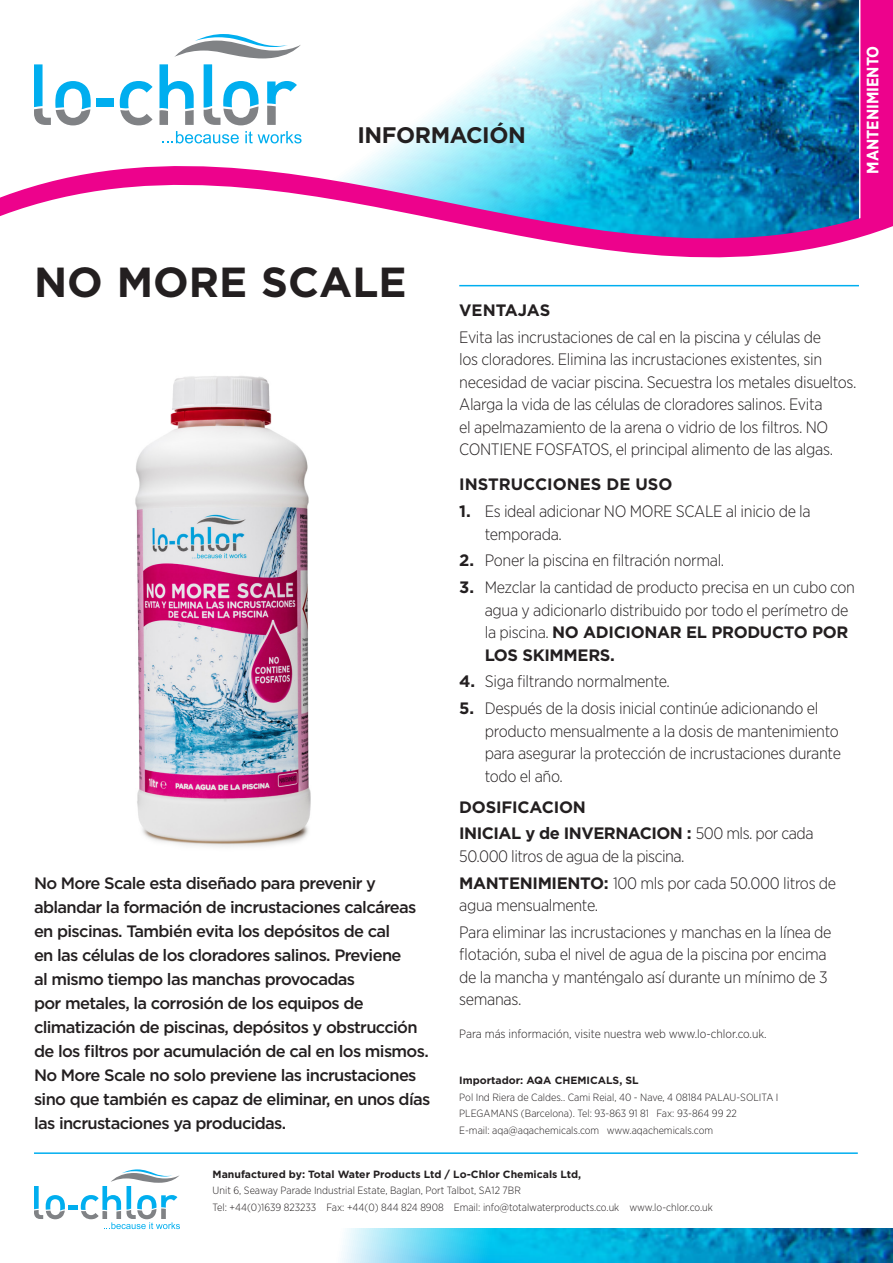
<style>
.page{position:relative;width:893px;height:1263px;background:#fff}
.page>*{position:absolute;margin:0;border:0;box-sizing:border-box;transform-origin:0 0}
.t1{font:700 42px "Gotham";color:#231f20}
.t2{font:700 22.5px "Gotham";letter-spacing:-.02em;color:#231f20}
.t3{font:300 16.5px/22.5px "Gotham Narrow";letter-spacing:-.02em;color:#231f20}
.t4{font:500 16.5px/24px "Gotham";letter-spacing:-.04em;color:#231f20}
.t5{font:700 16.5px "Gotham";color:#231f20}
.t6{font:700 16.5px "Gotham Narrow";color:#fff}
.t7{font:300 12px "Gotham Narrow";color:#231f20}
.t8{font:300 10.5px/16.5px "Gotham Narrow";color:#231f20}
.t9{font:700 10.5px "Gotham";color:#231f20}
.s1{font-family:"Gotham";font-weight:700}
</style>
<div class="page">
<img style="left:484px;top:0;width:375px;height:77px">
<svg style="left:34px;top:64px;width:9px;height:13px"></svg>
<svg style="left:159px;top:64px;width:9px;height:13px"></svg>
<svg style="left:204px;top:64px;width:9px;height:13px"></svg>
<svg style="left:174px;top:34px;width:127px;height:24px"></svg>
<svg style="left:34px;top:1169px;width:146px;height:60px"></svg>
<div style="left:860px;top:0;width:33px;height:77px;background:#ed028c"></div>
<svg style="left:0;top:77px;width:893px;height:210px"></svg>
<img style="left:135px;top:376px;width:176px;height:471px">
<hr style="left:459px;top:285px;width:400px;height:1px;background:#00aeef">
<hr style="left:34px;top:1152px;width:824px;height:2px;background:#00aeef">
<img style="left:342px;top:1229px;width:551px;height:34px">
<p class="t2" style="left:357px;top:121px;width:170px">INFORMACIÓN</p>
<p class="t6" style="left:862px;top:174px;width:130px;rotate:-90deg">MANTENIMIENTO</p>
<p class="t1" style="left:34px;top:255px;width:374px">NO MORE SCALE</p>
<p class="t4" style="left:34px;top:871px;width:398px">No More Scale esta diseñado para prevenir y ablandar la formación de incrustaciones calcáreas en piscinas. También evita los depósitos de cal<br>en las células de los cloradores salinos. Previene<br>al mismo tiempo las manchas provocadas<br>por metales, la corrosión de los equipos de climatización de piscinas, depósitos y obstrucción de los filtros por acumulación de cal en los mismos.<br>No More Scale no solo previene las incrustaciones sino que también es capaz de eliminar, en unos días las incrustaciones ya producidas.</p>
<p class="t5" style="left:459px;top:299px;width:93px">VENTAJAS</p>
<p class="t3" style="left:459px;top:325px;width:399px">Evita las incrustaciones de cal en la piscina y células de<br>los cloradores. Elimina las incrustaciones existentes, sin necesidad de vaciar piscina. Secuestra los metales disueltos.<br>Alarga la vida de las células de cloradores salinos. Evita<br>el apelmazamiento de la arena o vidrio de los filtros. NO CONTIENE FOSFATOS, el principal alimento de las algas.</p>
<p class="t5" style="left:459px;top:474px;width:215px">INSTRUCCIONES DE USO</p>
<p class="t3" style="left:485px;top:500px;width:327px;text-indent:-26px"><span class="s1">1.</span> Es ideal adicionar NO MORE SCALE al inicio de la temporada.</p>
<p class="t3" style="left:459px;top:549px;width:267px"><span class="s1">2.</span> Poner la piscina en filtración normal.</p>
<p class="t3" style="left:485px;top:576px;width:372px;text-indent:-26px"><span class="s1">3.</span> Mezclar la cantidad de producto precisa en un cubo con agua y adicionarlo distribuido por todo el perímetro de la piscina. <span class="s1">NO ADICIONAR EL PRODUCTO POR LOS SKIMMERS.</span></p>
<p class="t3" style="left:459px;top:670px;width:212px"><span class="s1">4.</span> Siga filtrando normalmente.</p>
<p class="t3" style="left:485px;top:697px;width:358px;text-indent:-26px"><span class="s1">5.</span> Después de la dosis inicial continúe adicionando el producto mensualmente a la dosis de mantenimiento para asegurar la protección de incrustaciones durante todo el año.</p>
<p class="t5" style="left:459px;top:796px;width:128px">DOSIFICACION</p>
<p class="t3" style="left:459px;top:822px;width:356px"><span class="s1">INICIAL y de INVERNACION :</span> 500 mls. por cada<br>50.000 litros de agua de la piscina.</p>
<p class="t3" style="left:459px;top:871px;width:378px"><span class="s1">MANTENIMIENTO:</span> 100 mls por cada 50.000 litros de agua mensualmente.</p>
<p class="t3" style="left:459px;top:920px;width:374px">Para eliminar las incrustaciones y manchas en la línea de flotación, suba el nivel de agua de la piscina por encima de la mancha y manténgalo así durante un mínimo de 3 semanas.</p>
<p class="t7" style="left:459px;top:1026px;width:309px">Para más información, visite nuestra web www.lo-chlor.co.uk.</p>
<p class="t9" style="left:459px;top:1073px;width:181px">Importador: AQA CHEMICALS, SL</p>
<p class="t8" style="left:459px;top:1088px;width:321px">Pol Ind Riera de Caldes.. Cami Reial, 40 - Nave, 4 08184 PALAU-SOLITA I<br>PLEGAMANS (Barcelona). Tel: 93-863 91 81 Fax: 93-864 99 22</p>
<p class="t8" style="left:459px;top:1121px;width:255px">E-mail: aqa@aqachemicals.com www.aqachemicals.com</p>
<p class="t9" style="left:213px;top:1167px;width:370px">Manufactured by: Total Water Products Ltd / Lo-Chlor Chemicals Ltd,</p>
<p class="t8" style="left:213px;top:1182px;width:310px">Unit 6, Seaway Parade Industrial Estate, Baglan, Port Talbot, SA12 7BR</p>
<p class="t8" style="left:213px;top:1198px;width:502px">Tel: +44(0)1639 823233 Fax: +44(0) 844 824 8908 Email: info@totalwaterproducts.co.uk www.lo-chlor.co.uk</p>
</div>
